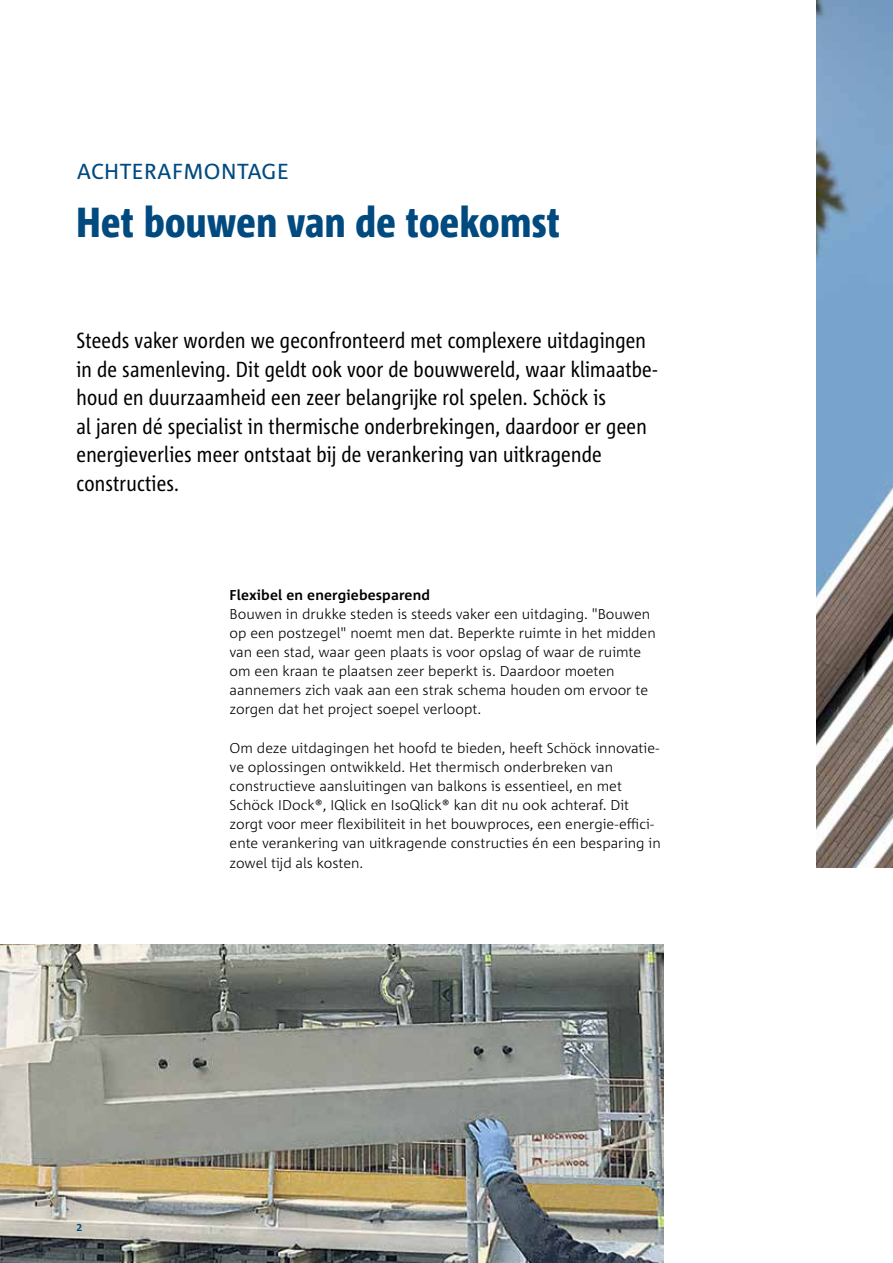
<style>
.page{position:relative;width:893px;height:1263px;background:#fff}
.page>*{position:absolute;margin:0;border:0;box-sizing:border-box;transform-origin:0 0}
.t1{font:800 condensed 42px "Corpid Schoeck";letter-spacing:.01em;color:#004a80}
.t2{font:condensed 21.75px/28.5px "Corpid Schoeck";letter-spacing:.01em;color:#000}
.t3{font:21.75px "Corpid Schoeck";letter-spacing:.02em;color:#004a80}
.t4{font:300 14.25px/19.2px "Corpid Schoeck";color:#000}
.t5{font:700 14.25px "Corpid Schoeck";letter-spacing:.01em;color:#000}
.t6{font:700 10.5px "Corpid Schoeck";color:#004a80}
</style>
<div class="page">
<img style="left:816px;top:0;width:77px;height:867px">
<img style="left:0;top:944px;width:663px;height:319px">
<h2 class="t3" style="left:77px;top:157px;width:214px">ACHTERAFMONTAGE</h2>
<h1 class="t1" style="left:77px;top:196px;width:485px">Het bouwen van de toekomst</h1>
<p class="t2" style="left:77px;top:326px;width:582px">Steeds vaker worden we geconfronteerd met complexere uitdagingen in de samenleving. Dit geldt ook voor de bouwwereld, waar klimaatbe&shy;houd en duurzaamheid een zeer belangrijke rol spelen. Schöck is<br>al jaren dé specialist in thermische onderbrekingen, daardoor er geen energieverlies meer ontstaat bij de verankering van uitkragende constructies.</p>
<p class="t6" style="left:77px;top:1221px;width:7px">2</p>
<p class="t5" style="left:230px;top:586px;width:202px">Flexibel en energiebesparend</p>
<p class="t4" style="left:230px;top:604px;width:428px">Bouwen in drukke steden is steeds vaker een uitdaging. "Bouwen op een postzegel" noemt men dat. Beperkte ruimte in het midden van een stad, waar geen plaats is voor opslag of waar de ruimte om een kraan te plaatsen zeer beperkt is. Daardoor moeten aannemers zich vaak aan een strak schema houden om ervoor te zorgen dat het project soepel verloopt.</p>
<p class="t4" style="left:230px;top:738px;width:433px">Om deze uitdagingen het hoofd te bieden, heeft Schöck innovatie&shy;ve oplossingen ontwikkeld. Het thermisch onderbreken van constructieve aansluitingen van balkons is essentieel, en met Schöck IDock®, IQlick en IsoQlick® kan dit nu ook achteraf. Dit zorgt voor meer flexibiliteit in het bouwproces, een energie-effici&shy;ënte verankering van uitkragende constructies én een besparing in zowel tijd als kosten.</p>
</div>
